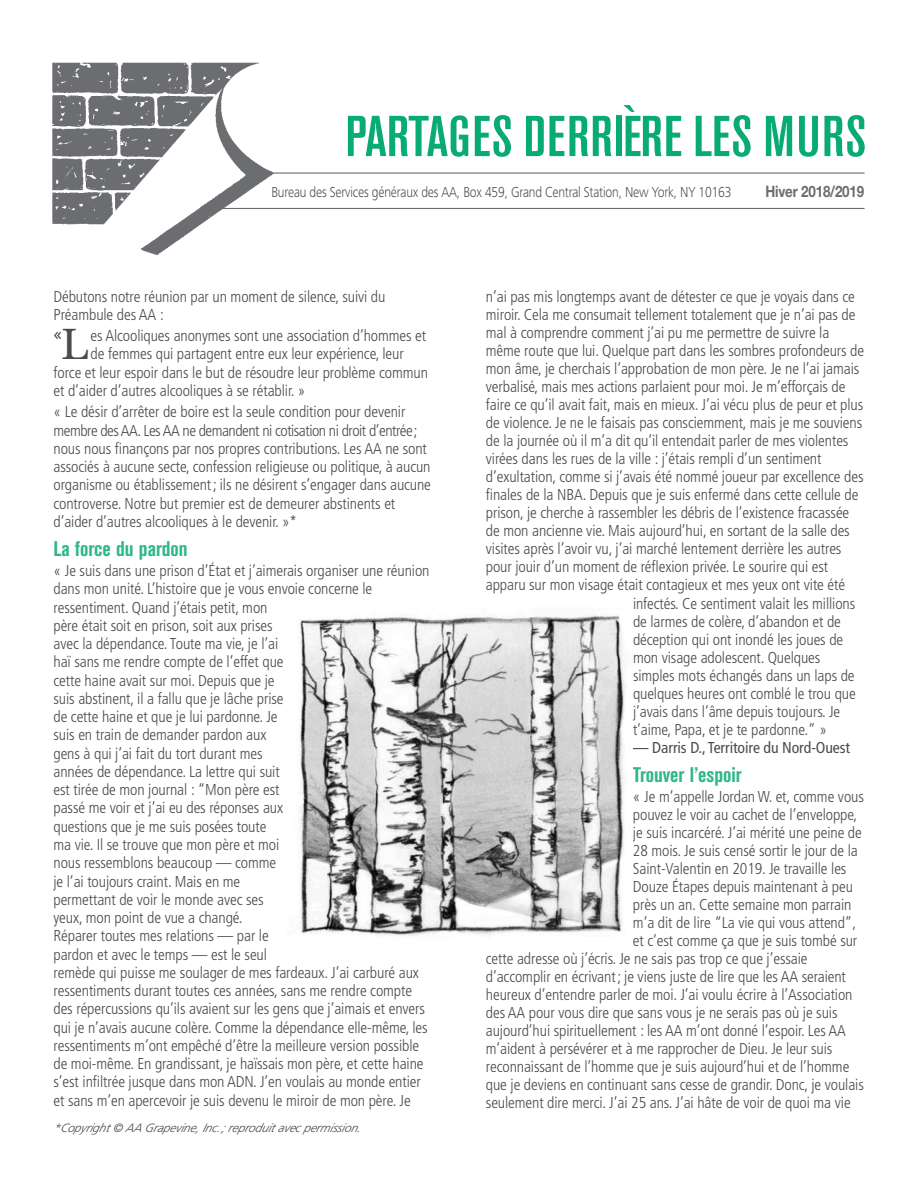
<style>
.page{position:relative;width:920px;height:1189px;background:#fff}
.page>*{position:absolute;margin:0;border:0;box-sizing:border-box;transform-origin:0 0}
.Body{font:500 condensed 57px "Akzidenz Grotesk BE";letter-spacing:.01em;color:#09ab74;scale:1.12 1}
.Body-2{font:42.75px "Baskerville BE";color:#4b4c4d}
.Subhead{font:700 condensed 21px "Akzidenz Grotesk BE";color:#30b789}
.Body-3{font:20.4px "URW Geometric";color:#4b4c4d}
.Body-4{font:300 condensed 15.75px/18.3px "Frutiger LT Std";letter-spacing:-.005em;color:#4b4c4d}
.Body-5{font:condensed 15.75px "Frutiger LT Std";letter-spacing:-.005em;color:#4b4c4d}
.Body-6{font:700 15.75px "Helvetica Neue LT Std";letter-spacing:-.015em;color:#6c6d70;scale:.85 1}
.Body-7{font:300 15px "Frutiger Next LT";letter-spacing:-.015em;color:#4b4c4d;scale:.85 1}
.Body-8{font:italic 300 12px "Frutiger LT Std";color:#4b4c4d}
</style>
<div class="page">
<img style="left:52px;top:62px;width:223px;height:194px">
<hr style="left:259px;top:172px;width:605px;height:2px;background:#6c6d70">
<hr style="left:218px;top:208px;width:646px;height:1px;background:#6c6d70">
<img style="left:299px;top:614px;width:327px;height:322px">
<p class="Body" style="left:345px;top:105px;width:466px">PARTAGES DERRIÈRE LES MURS</p>
<p class="Body-7" style="left:271px;top:183px;width:542px">Bureau des Services généraux des AA, Box 459, Grand Central Station, New York, NY 10163</p>
<p class="Body-6" style="left:765px;top:181px;width:118px">Hiver 2018/2019</p>
<p class="Body-4" style="left:53px;top:288px;width:333px">Débutons notre réunion par un moment de silence, suivi du<br>Préambule des AA :</p>
<p class="Body-3" style="left:53px;top:318px;width:10px">«</p>
<p class="Body-2" style="left:62px;top:320px;width:28px">L</p>
<p class="Body-4" style="left:91px;top:327px;width:337px">es Alcooliques anonymes sont une association d’hommes et</p>
<p class="Body-4" style="left:91px;top:345px;width:314px">de femmes qui partagent entre eux leur expérience, leur</p>
<p class="Body-4" style="left:53px;top:363px;width:376px">force et leur espoir dans le but de résoudre leur problème commun</p>
<p class="Body-4" style="left:53px;top:382px;width:253px">et d’aider d’autres alcooliques à se rétablir. »</p>
<p class="Body-4" style="left:53px;top:403px;width:379px">« Le désir d’arrêter de boire est la seule condition pour devenir membre des AA. Les AA ne demandent ni cotisation ni droit d’entrée; nous nous finançons par nos propres contributions. Les AA ne sont associés à aucune secte, confession religieuse ou politique, à aucun organisme ou établissement; ils ne désirent s’engager dans aucune controverse. Notre but premier est de demeurer abstinents et d’aider d’autres alcooliques à le devenir. »*</p>
<p class="Subhead" style="left:53px;top:537px;width:135px">La force du pardon</p>
<p class="Body-4" style="left:53px;top:562px;width:377px">« Je suis dans une prison d’État et j’aimerais organiser une réunion dans mon unité. L’histoire que je vous envoie concerne le ressentiment. Quand j’étais petit, mon<br>père était soit en prison, soit aux prises<br>avec la dépendance. Toute ma vie, je l’ai<br>haï sans me rendre compte de l’effet que<br>cette haine avait sur moi. Depuis que je<br>suis abstinent, il a fallu que je lâche prise<br>de cette haine et que je lui pardonne. Je<br>suis en train de demander pardon aux<br>gens à qui j’ai fait du tort durant mes<br>années de dépendance. La lettre qui suit<br>est tirée de mon journal : “Mon père est<br>passé me voir et j’ai eu des réponses aux<br>questions que je me suis posées toute<br>ma vie. Il se trouve que mon père et moi<br>nous ressemblons beaucoup — comme<br>je l’ai toujours craint. Mais en me<br>permettant de voir le monde avec ses<br>yeux, mon point de vue a changé.<br>Réparer toutes mes relations — par le<br>pardon et avec le temps — est le seul<br>remède qui puisse me soulager de mes fardeaux. J’ai carburé aux ressentiments durant toutes ces années, sans me rendre compte des répercussions qu’ils avaient sur les gens que j’aimais et envers qui je n’avais aucune colère. Comme la dépendance elle-même, les ressentiments m’ont empêché d’être la meilleure version possible de moi-même. En grandissant, je haïssais mon père, et cette haine s’est infiltrée jusque dans mon ADN. J’en voulais au monde entier et sans m’en apercevoir je suis devenu le miroir de mon père. Je</p>
<p class="Body-8" style="left:53px;top:1121px;width:312px">*Copyrig ht© AA Grap evine, Inc.; rep roduitavecp ermission.</p>
<p class="Body-4" style="left:485px;top:287px;width:370px">n’ai pas mis longtemps avant de détester ce que je voyais dans ce</p>
<p class="Body-4" style="left:485px;top:306px;width:371px">miroir. Cela me consumait tellement totalement que je n’ai pas de</p>
<p class="Body-4" style="left:485px;top:324px;width:345px">mal à comprendre comment j’ai pu me permettre de suivre la</p>
<p class="Body-4" style="left:485px;top:342px;width:379px">même route que lui. Quelque part dans les sombres profondeurs de</p>
<p class="Body-4" style="left:485px;top:360px;width:375px">mon âme, je cherchais l’approbation de mon père. Je ne l’ai jamais</p>
<p class="Body-4" style="left:485px;top:378px;width:361px">verbalisé, mais mes actions parlaient pour moi. Je m’efforçais de</p>
<p class="Body-4" style="left:485px;top:396px;width:379px">faire ce qu’il avait fait, mais en mieux. J’ai vécu plus de peur et plus</p>
<p class="Body-4" style="left:485px;top:414px;width:377px">de violence. Je ne le faisais pas consciemment, mais je me souviens</p>
<p class="Body-4" style="left:485px;top:432px;width:364px">de la journée où il m’a dit qu’il entendait parler de mes violentes</p>
<p class="Body-4" style="left:485px;top:450px;width:337px">virées dans les rues de la ville : j’étais rempli d’un sentiment</p>
<p class="Body-4" style="left:485px;top:468px;width:379px">d’exultation, comme si j’avais été nommé joueur par excellence des</p>
<p class="Body-4" style="left:485px;top:486px;width:374px">finales de la NBA. Depuis que je suis enfermé dans cette cellule de</p>
<p class="Body-4" style="left:485px;top:504px;width:365px">prison, je cherche à rassembler les débris de l’existence fracassée</p>
<p class="Body-4" style="left:485px;top:522px;width:365px">de mon ancienne vie. Mais aujourd’hui, en sortant de la salle des</p>
<p class="Body-4" style="left:485px;top:540px;width:357px">visites après l’avoir vu, j’ai marché lentement derrière les autres</p>
<p class="Body-4" style="left:485px;top:558px;width:343px">pour jouir d’un moment de réflexion privée. Le sourire qui est</p>
<p class="Body-4" style="left:485px;top:576px;width:360px">apparu sur mon visage était contagieux et mes yeux ont vite été</p>
<p class="Body-4" style="left:632px;top:594px;width:224px">infectés. Ce sentiment valait les millions</p>
<p class="Body-4" style="left:632px;top:612px;width:209px">de larmes de colère, d’abandon et de</p>
<p class="Body-4" style="left:632px;top:630px;width:212px">déception qui ont inondé les joues de</p>
<p class="Body-4" style="left:632px;top:648px;width:189px">mon visage adolescent. Quelques</p>
<p class="Body-4" style="left:632px;top:666px;width:223px">simples mots échangés dans un laps de</p>
<p class="Body-4" style="left:632px;top:684px;width:224px">quelques heures ont comblé le trou que</p>
<p class="Body-4" style="left:632px;top:702px;width:209px">j’avais dans l’âme depuis toujours. Je</p>
<p class="Body-4" style="left:632px;top:720px;width:195px">t’aime, Papa, et je te pardonne.” »</p>
<p class="Body-5" style="left:632px;top:738px;width:219px">— Darris D., Territoire du Nord-Ouest</p>
<p class="Subhead" style="left:632px;top:763px;width:111px">Trouver l’espoir</p>
<p class="Body-4" style="left:632px;top:787px;width:232px">« Je m’appelle Jordan W. et, comme vous</p>
<p class="Body-4" style="left:632px;top:805px;width:226px">pouvez le voir au cachet de l’enveloppe,</p>
<p class="Body-4" style="left:632px;top:823px;width:230px">je suis incarcéré. J’ai mérité une peine de</p>
<p class="Body-4" style="left:632px;top:841px;width:226px">28 mois. Je suis censé sortir le jour de la</p>
<p class="Body-4" style="left:632px;top:859px;width:215px">Saint-Valentin en 2019. Je travaille les</p>
<p class="Body-4" style="left:632px;top:877px;width:221px">Douze Étapes depuis maintenant à peu</p>
<p class="Body-4" style="left:632px;top:895px;width:220px">près un an. Cette semaine mon parrain</p>
<p class="Body-4" style="left:632px;top:913px;width:225px">m’a dit de lire “La vie qui vous attend”,</p>
<p class="Body-4" style="left:632px;top:931px;width:226px">et c’est comme ça que je suis tombé sur</p>
<p class="Body-4" style="left:485px;top:949px;width:323px">cette adresse où j’écris. Je ne sais pas trop ce que j’essaie</p>
<p class="Body-4" style="left:485px;top:967px;width:361px">d’accomplir en écrivant; je viens juste de lire que les AA seraient</p>
<p class="Body-4" style="left:485px;top:985px;width:368px">heureux d’entendre parler de moi. J’ai voulu écrire à l’Association</p>
<p class="Body-4" style="left:485px;top:1003px;width:353px">des AA pour vous dire que sans vous je ne serais pas où je suis</p>
<p class="Body-4" style="left:485px;top:1021px;width:361px">aujourd’hui spirituellement : les AA m’ont donné l’espoir. Les AA</p>
<p class="Body-4" style="left:485px;top:1039px;width:348px">m’aident à persévérer et à me rapprocher de Dieu. Je leur suis</p>
<p class="Body-4" style="left:485px;top:1057px;width:365px">reconnaissant de l’homme que je suis aujourd’hui et de l’homme</p>
<p class="Body-4" style="left:485px;top:1075px;width:379px">que je deviens en continuant sans cesse de grandir. Donc, je voulais</p>
<p class="Body-4" style="left:485px;top:1094px;width:366px">seulement dire merci. J’ai 25 ans. J’ai hâte de voir de quoi ma vie</p>
</div>
